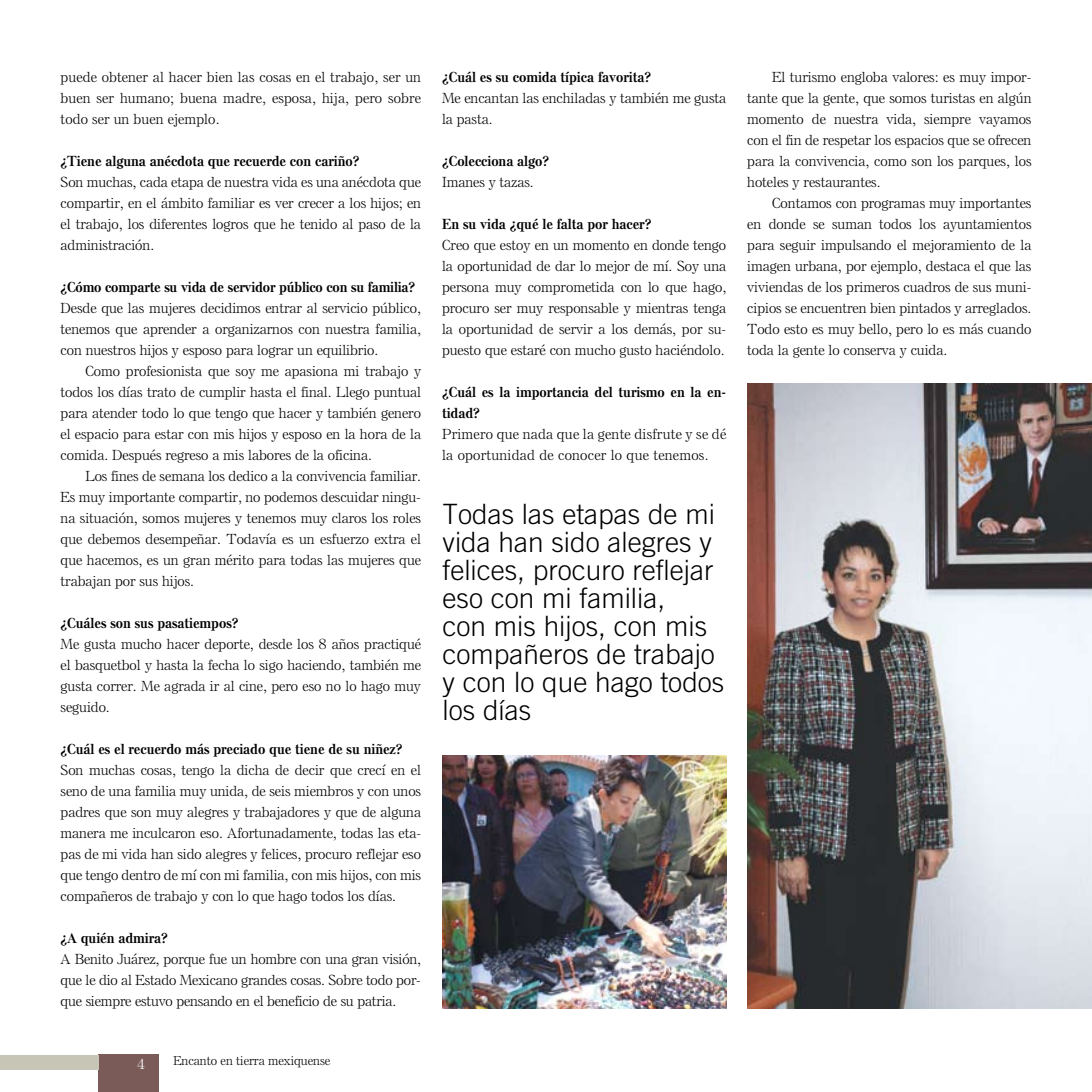
<style>
.page{position:relative;width:1092px;height:1092px;background:#fff}
.page>*{position:absolute;margin:0;border:0;box-sizing:border-box;transform-origin:0 0}
.t1{font:300 28px/28px "Trade Gothic LT";color:#000}
.t2{font:300 14px/21px "Else NPLLT";color:#000;text-align:justify}
.t3{font:700 14px/21px "Else NPLLT";color:#000}
.t4{font:300 14px/21px "Else NPLLT";letter-spacing:.02em;color:#000}
.t5{font:300 14px "Else NPLLT";color:#fff}
.t6{font:300 12.25px "Else NPLLT";color:#000}
</style>
<div class="page">
<div style="left:98px;top:1054px;width:61px;height:37px;background:#7a5b57"></div>
<div style="left:0;top:1054px;width:98px;height:15px;background:#c6c5b6"></div>
<img style="left:442px;top:755px;width:284px;height:253px">
<img style="left:747px;top:384px;width:344px;height:624px">
<p class="t2" style="left:61px;top:66px;width:362px">puede obtener al hacer bien las cosas en el trabajo, ser un buen ser humano; buena madre, esposa, hija, pero sobre todo ser un buen ejemplo.</p>
<p class="t3" style="left:61px;top:150px;width:300px">¿Tiene alguna anécdota que recuerde con cariño?</p>
<p class="t2" style="left:61px;top:171px;width:362px">Son muchas, cada etapa de nuestra vida es una anécdota que compartir, en el ámbito familiar es ver crecer a los hijos; en el trabajo, los diferentes logros que he tenido al paso de la administración.</p>
<p class="t3" style="left:61px;top:276px;width:356px">¿Cómo comparte su vida de servidor público con su familia?</p>
<p class="t2" style="left:61px;top:297px;width:362px">Desde que las mujeres decidimos entrar al servicio público, tenemos que aprender a organizarnos con nuestra familia, con nuestros hijos y esposo para lograr un equilibrio.</p>
<p class="t2" style="left:61px;top:360px;width:362px;text-indent:25px">Como profesionista que soy me apasiona mi trabajo y todos los días trato de cumplir hasta el final. Llego puntual para atender todo lo que tengo que hacer y también genero el espacio para estar con mis hijos y esposo en la hora de la comida. Después regreso a mis labores de la oficina.</p>
<p class="t2" style="left:61px;top:465px;width:362px;text-indent:25px">Los fines de semana los dedico a la convivencia familiar.<br>Es muy importante compartir, no podemos descuidar ningu&shy;na situación, somos mujeres y tenemos muy claros los roles que debemos desempeñar. Todavía es un esfuerzo extra el que hacemos, es un gran mérito para todas las mujeres que trabajan por sus hijos.</p>
<p class="t3" style="left:61px;top:612px;width:179px">¿Cuáles son sus pasatiempos?</p>
<p class="t2" style="left:61px;top:633px;width:362px">Me gusta mucho hacer deporte, desde los 8 años practiqué el basquetbol y hasta la fecha lo sigo haciendo, también me gusta correr. Me agrada ir al cine, pero eso no lo hago muy seguido.</p>
<p class="t3" style="left:61px;top:738px;width:343px">¿Cuál es el recuerdo más preciado que tiene de su niñez?</p>
<p class="t2" style="left:61px;top:759px;width:362px">Son muchas cosas, tengo la dicha de decir que crecí en el seno de una familia muy unida, de seis miembros y con unos padres que son muy alegres y trabajadores y que de alguna manera me inculcaron eso. Afortunadamente, todas las eta&shy;pas de mi vida han sido alegres y felices, procuro reflejar eso que tengo dentro de mí con mi familia, con mis hijos, con mis compañeros de trabajo y con lo que hago todos los días.</p>
<p class="t3" style="left:61px;top:927px;width:109px">¿A quién admira?</p>
<p class="t2" style="left:61px;top:948px;width:362px">A Benito Juárez, porque fue un hombre con una gran visión, que le dio al Estado Mexicano grandes cosas. Sobre todo por&shy;que siempre estuvo pensando en el beneficio de su patria.</p>
<p class="t5" style="left:137px;top:1055px;width:9px">4</p>
<p class="t6" style="left:173px;top:1052px;width:158px">Encanto en tierra mexiquense</p>
<p class="t3" style="left:442px;top:66px;width:211px">¿Cuál es su comida típica favorita?</p>
<p class="t2" style="left:442px;top:87px;width:286px">Me encantan las enchiladas y también me gusta la pasta.</p>
<p class="t3" style="left:442px;top:150px;width:109px">¿Colecciona algo?</p>
<p class="t2" style="left:442px;top:171px;width:93px">Imanes y tazas.</p>
<p class="t3" style="left:442px;top:213px;width:211px">En su vida ¿qué le falta por hacer?</p>
<p class="t2" style="left:442px;top:234px;width:286px">Creo que estoy en un momento en donde tengo la oportunidad de dar lo mejor de mí. Soy una persona muy comprometida con lo que hago, procuro ser muy responsable y mientras tenga la oportunidad de servir a los demás, por su&shy;puesto que estaré con mucho gusto haciéndolo.</p>
<p class="t3" style="left:442px;top:381px;width:285px">¿Cuál es la importancia del turismo en la en&shy;tidad?</p>
<p class="t4" style="left:442px;top:423px;width:286px">Primero que nada que la gente disfrute y se dé la oportunidad de conocer lo que tenemos.</p>
<h1 class="t1" style="left:442px;top:500px;width:283px">Todas las etapas de mi vida han sido alegres y felices, procuro reflejar eso con mi familia,<br>con mis hijos, con mis compañeros de trabajo y con lo que hago todos los días</h1>
<p class="t2" style="left:747px;top:66px;width:286px;text-indent:25px">El turismo engloba valores: es muy impor&shy;tante que la gente, que somos turistas en algún momento de nuestra vida, siempre vayamos con el fin de respetar los espacios que se ofrecen para la convivencia, como son los parques, los hoteles y restaurantes.</p>
<p class="t2" style="left:747px;top:192px;width:286px;text-indent:25px">Contamos con programas muy importantes en donde se suman todos los ayuntamientos para seguir impulsando el mejoramiento de la imagen urbana, por ejemplo, destaca el que las viviendas de los primeros cuadros de sus muni&shy;cipios se encuentren bien pintados y arreglados.<br>Todo esto es muy bello, pero lo es más cuando toda la gente lo conserva y cuida.</p>
</div>
